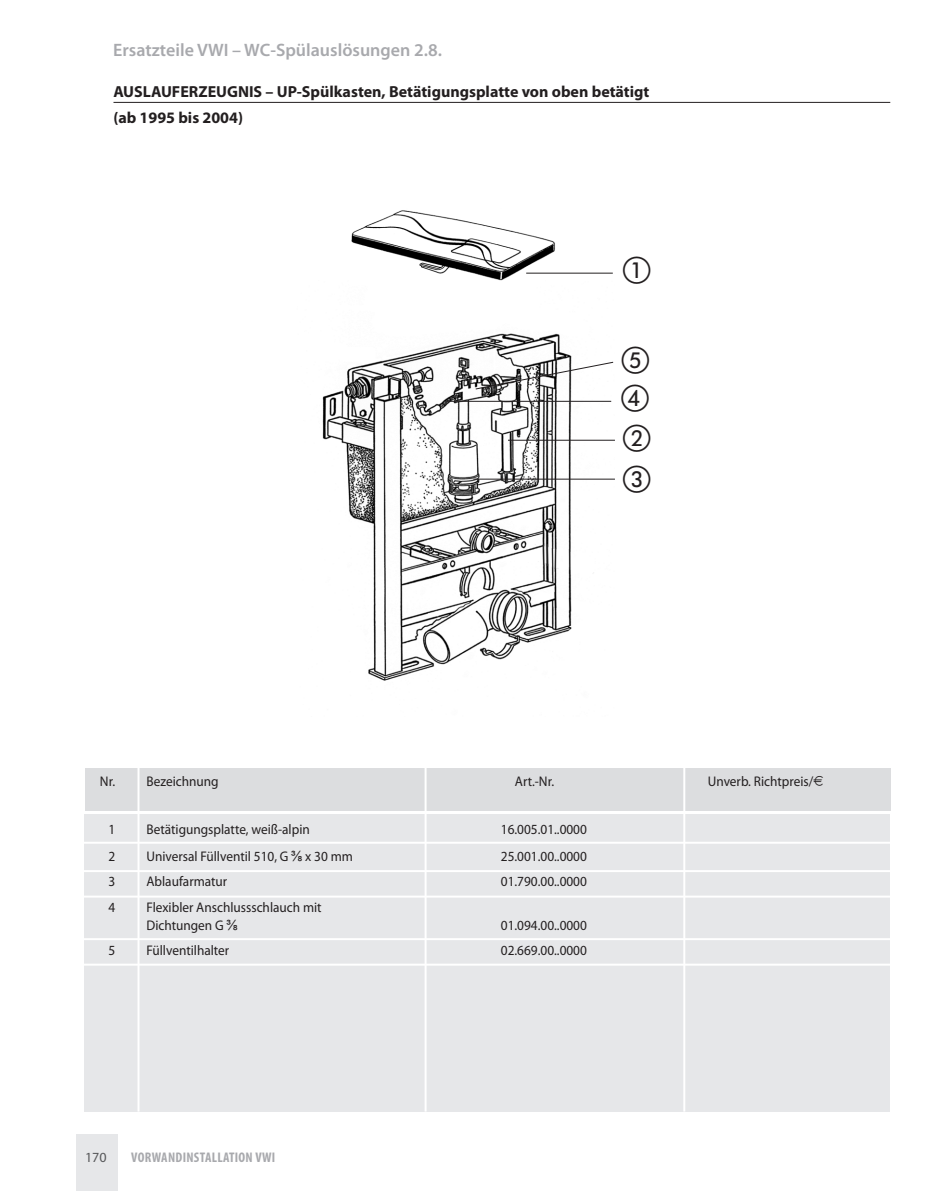
<style>
.page{position:relative;width:947px;height:1191px;background:#fff}
.page>*{position:absolute;margin:0;border:0;box-sizing:border-box;transform-origin:0 0}
.t1{font:28px/40.4px "European Pi One";color:#231f20}
.t2{font:600 18px "Myriad Pro";color:#a8a9ad}
.t3{font:700 16px/25.6px "Myriad Pro";color:#231f20}
.t4{font:14px/18px "Myriad Pro";color:#231f20;scale:.95 1}
.t5{font:700 condensed 14px "Myriad Pro";letter-spacing:.02em;color:#a8a9ad}
.t6{font:14px "Myriad Pro";color:#57585a}
.s1{font-family:"Euro Collection"}
.s2{font-family:"Arial"}
</style>
<div class="page">
<div style="left:76px;top:1134px;width:41px;height:57px;background:#e6e7e9"></div>
<hr style="left:113px;top:102px;width:777px;height:1px;background:#231f20">
<div style="left:85px;top:768px;width:805px;height:43px;background:#dcdddf"></div>
<div style="left:84px;top:814px;width:806px;height:297px;background:#e6e7e9"></div>
<hr style="left:137px;top:765px;width:2px;height:346px;background:#fff">
<hr style="left:424px;top:765px;width:2px;height:346px;background:#fff">
<hr style="left:683px;top:765px;width:2px;height:346px;background:#fff">
<hr style="left:79px;top:841px;width:817px;height:2px;background:#fff">
<hr style="left:79px;top:870px;width:817px;height:2px;background:#fff">
<hr style="left:79px;top:895px;width:817px;height:2px;background:#fff">
<hr style="left:79px;top:938px;width:817px;height:2px;background:#fff">
<hr style="left:79px;top:963px;width:817px;height:2px;background:#fff">
<img style="left:322px;top:333px;width:293px;height:348px">
<hr style="left:473px;top:478px;width:142px;height:1px;background:#231f20">
<hr style="left:446px;top:401px;width:165px;height:1px;background:#231f20">
<hr style="left:508px;top:440px;width:107px;height:1px;background:#231f20">
<img style="left:351px;top:210px;width:206px;height:71px">
<hr style="left:526px;top:273px;width:87px;height:1px;background:#231f20">
<svg style="left:474px;top:361px;width:140px;height:29px"></svg>
<p class="t2" style="left:113px;top:39px;width:330px">Ersatzteile VWI – WC-Spülauslösungen 2.8.</p>
<p class="t3" style="left:113px;top:78px;width:537px">AUSLAUFERZEUGNIS – UP-Spülkasten, Betätigungsplatte von oben betätigt (ab 1995 bis 2004)</p>
<h1 class="t1" style="left:623px;top:250px;width:29px">A</h1>
<h1 class="t1" style="left:621px;top:340px;width:29px">E</h1>
<h1 class="t1" style="left:621px;top:378px;width:29px">D</h1>
<h1 class="t1" style="left:623px;top:418px;width:29px">B<br>C</h1>
<p class="t4" style="left:100px;top:772px;width:126px">Nr. Bezeichnung</p>
<p class="t4" style="left:515px;top:772px;width:43px">Art.-Nr.</p>
<p class="t4" style="left:708px;top:772px;width:123px">Unverb. Richtpreis/<span class="s1">E</span></p>
<p class="t4" style="left:108px;top:819px;width:9px">1</p>
<p class="t4" style="left:146px;top:819px;width:173px">Betätigungsplatte, weiß-alpin</p>
<p class="t4" style="left:501px;top:819px;width:92px">16.005.01..0000</p>
<p class="t4" style="left:108px;top:847px;width:9px">2</p>
<p class="t4" style="left:146px;top:847px;width:219px">Universal Füllventil 510, G <span class="s2">⅜</span> x 30 mm</p>
<p class="t4" style="left:501px;top:847px;width:92px">25.001.00..0000</p>
<p class="t4" style="left:108px;top:872px;width:9px">3</p>
<p class="t4" style="left:146px;top:872px;width:87px">Ablaufarmatur</p>
<p class="t4" style="left:501px;top:872px;width:92px">01.790.00..0000</p>
<p class="t4" style="left:108px;top:897px;width:9px">4</p>
<p class="t4" style="left:146px;top:897px;width:186px">Flexibler Anschlussschlauch mit<br>Dichtungen G <span class="s2">⅜</span></p>
<p class="t4" style="left:501px;top:915px;width:92px">01.094.00..0000</p>
<p class="t4" style="left:108px;top:941px;width:9px">5</p>
<p class="t4" style="left:146px;top:941px;width:89px">Füllventilhalter</p>
<p class="t4" style="left:501px;top:941px;width:92px">02.669.00..0000</p>
<p class="t6" style="left:85px;top:1149px;width:23px">170</p>
<p class="t5" style="left:131px;top:1148px;width:146px">VORWANDINSTALLATION VWI</p>
</div>
